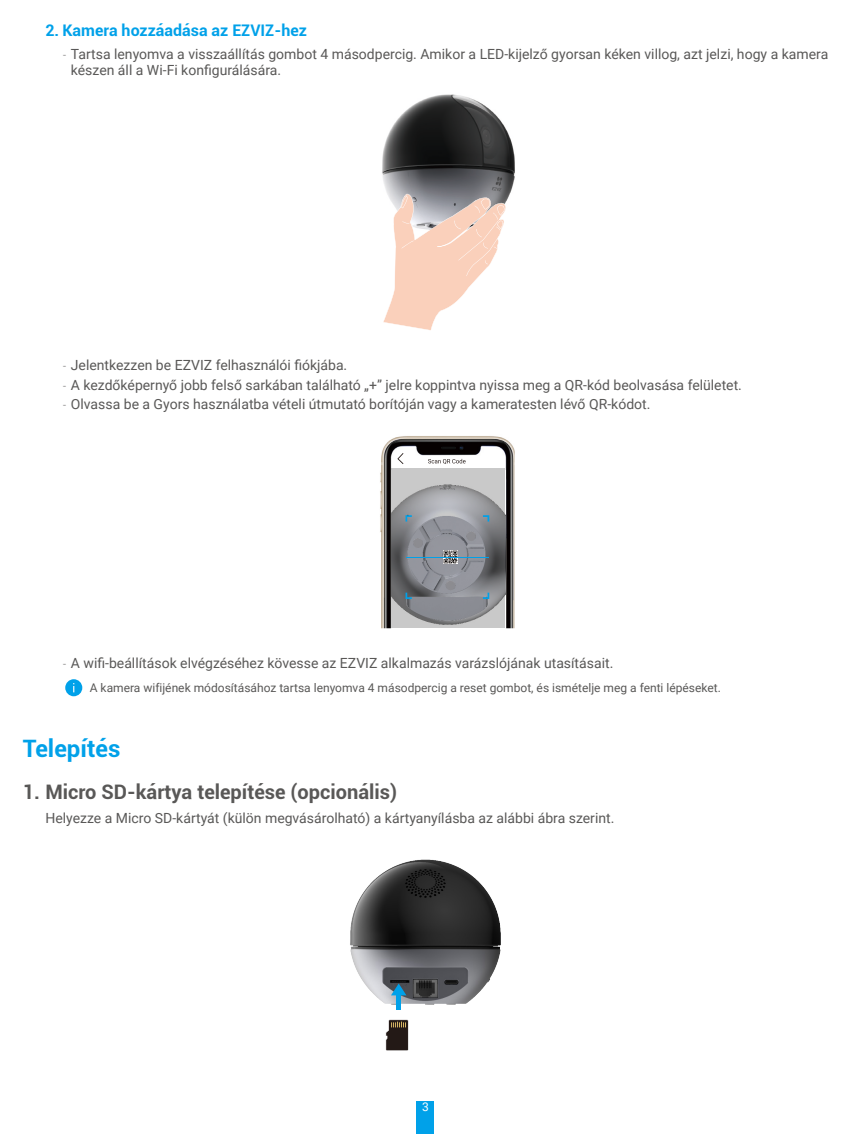
<style>
.page{position:relative;width:851px;height:1134px;background:#fff}
.page>*{position:absolute;margin:0;border:0;box-sizing:border-box;transform-origin:0 0}
.t1{font:700 24px "Roboto";color:#00a1e9}
.t2{font:700 20px "Roboto";color:#595857}
.t3{font:700 16px "Roboto";color:#00a1e9}
.t4{font:14px/16.8px "Roboto";color:#595857}
.t5{font:12px "Roboto";color:#595857}
.t6{font:12px "Roboto";color:#fff}
.s1{font-family:"DIN Cond";font-weight:300}
</style>
<div class="page">
<div style="left:417px;top:1101px;width:17px;height:33px;background:#00a1e9"></div>
<img style="left:382px;top:94px;width:133px;height:108px">
<svg style="left:383px;top:194px;width:123px;height:136px"></svg>
<img style="left:380px;top:436px;width:134px;height:192px">
<svg style="left:391px;top:469px;width:114px;height:159px;background:#96979b"></svg>
<svg style="left:397px;top:453px;width:6px;height:11px"></svg>
<div style="left:409px;top:459px;width:78px;height:7px;background:#fff"></div>
<svg style="left:428px;top:459px;width:37px;height:5px"></svg>
<svg style="left:483px;top:515px;width:6px;height:7px"></svg>
<svg style="left:405px;top:515px;width:7px;height:7px"></svg>
<svg style="left:405px;top:593px;width:7px;height:6px"></svg>
<svg style="left:483px;top:593px;width:6px;height:6px"></svg>
<img style="left:443px;top:550px;width:14px;height:14px">
<hr style="left:406px;top:557px;width:83px;height:1px;background:#00a1e9">
<div style="left:65px;top:679px;width:17px;height:17px;background:#00a1e9;border-radius:50%"></div>
<img style="left:350px;top:859px;width:151px;height:176px">
<div style="left:396px;top:995px;width:5px;height:15px;background:#00a1e9"></div>
<svg style="left:391px;top:983px;width:15px;height:12px"></svg>
<svg style="left:385px;top:1019px;width:23px;height:32px"></svg>
<p class="t3" style="left:45px;top:19px;width:263px">2. Kamera hozzáadása az EZVIZ-hez</p>
<p class="t4" style="left:71px;top:45px;width:758px;text-indent:-9px"><span class="s1">-</span> Tartsa lenyomva a visszaállítás gombot 4 másodpercig. Amikor a LED-kijelző gyorsan kéken villog, azt jelzi, hogy a kamera készen áll a Wi-Fi konfigurálására.</p>
<p class="t4" style="left:62px;top:356px;width:286px"><span class="s1">-</span> Jelentkezzen be EZVIZ felhasználói fiókjába.</p>
<p class="t4" style="left:62px;top:376px;width:681px"><span class="s1">-</span> A kezdőképernyő jobb felső sarkában található „+” jelre koppintva nyissa meg a QR-kód beolvasása felületet.</p>
<p class="t4" style="left:62px;top:395px;width:589px"><span class="s1">-</span> Olvassa be a Gyors használatba vételi útmutató borítóján vagy a kameratesten lévő QR-kódot.</p>
<p class="t4" style="left:62px;top:654px;width:552px"><span class="s1">-</span> A wifi-beállítások elvégzéséhez kövesse az EZVIZ alkalmazás varázslójának utasításait.</p>
<p class="t5" style="left:90px;top:679px;width:632px">A kamera wifijének módosításához tartsa lenyomva 4 másodpercig a reset gombot, és ismételje meg a fenti lépéseket.</p>
<h1 class="t1" style="left:23px;top:731px;width:99px">Telepítés</h1>
<h2 class="t2" style="left:23px;top:778px;width:376px">1. Micro SD-kártya telepítése (opcionális)</h2>
<p class="t4" style="left:45px;top:809px;width:570px">Helyezze a Micro SD-kártyát (külön megvásárolható) a kártyanyílásba az alábbi ábra szerint.</p>
<p class="t6" style="left:422px;top:1099px;width:8px">3</p>
</div>
